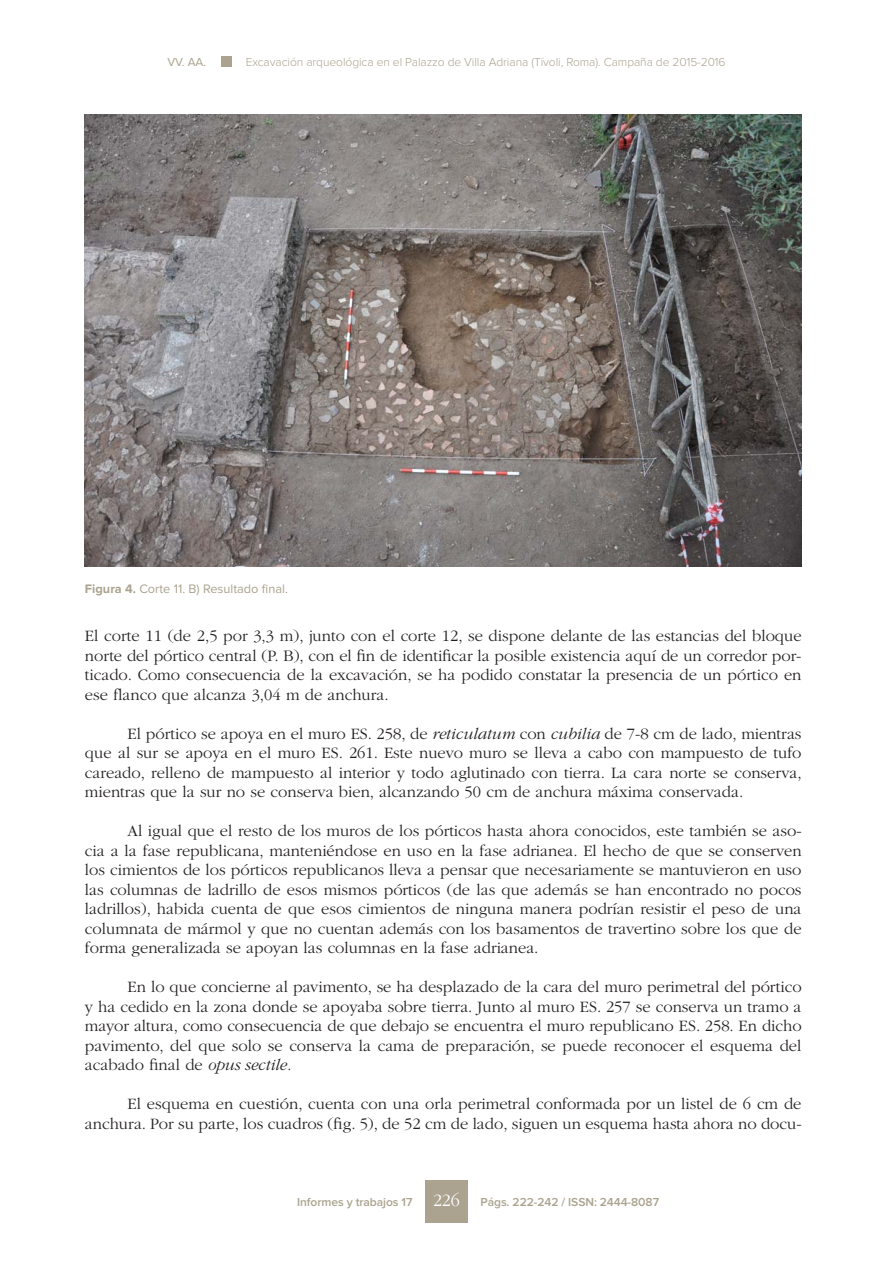
<style>
.page{position:relative;width:893px;height:1263px;background:#fff}
.page>*{position:absolute;margin:0;border:0;box-sizing:border-box;transform-origin:0 0}
.t1{font:300 18px "ITC Garamond Std";color:#fff}
.t2{font:300 16.5px/19.5px "ITC Garamond Std";color:#231f20;text-align:justify}
.t3{font:12.75px "Proxima Nova";color:#aba38f}
.t4{font:300 12px "Proxima Nova";letter-spacing:-.005em;color:#aba38f}
.t5{font:600 12px "Proxima Nova";letter-spacing:-.005em;color:#aba38f}
.t6{font:12px "Proxima Nova";color:#aba38f}
.s1{font-weight:700}
.s2{font-style:italic}
</style>
<div class="page">
<div style="left:221px;top:57px;width:10px;height:10px;background:#aba38f"></div>
<div style="left:425px;top:1180px;width:43px;height:42px;background:#aba38f"></div>
<img style="left:85px;top:115px;width:716px;height:452px">
<p class="t6" style="left:167px;top:58px;width:40px">VV. AA.</p>
<p class="t4" style="left:246px;top:58px;width:481px">Excavación arqueológica en el Palazzo de Villa Adriana (Tívoli, Roma). Campaña de 2015-2016</p>
<p class="t3" style="left:85px;top:585px;width:204px"><span class="s1">Figura 4.</span> Corte 11. B) Resultado final.</p>
<p class="t2" style="left:85px;top:627px;width:718px">El corte 11 (de 2,5 por 3,3 m), junto con el corte 12, se dispone delante de las estancias del bloque norte del pórtico central (P. B), con el fin de identificar la posible existencia aquí de un corredor por&shy;ticado. Como consecuencia de la excavación, se ha podido constatar la presencia de un pórtico en ese flanco que alcanza 3,04 m de anchura.</p>
<p class="t2" style="left:85px;top:725px;width:718px;text-indent:43px">El pórtico se apoya en el muro ES. 258, de <span class="s2">reticulatum</span> con <span class="s2">cubilia</span> de 7-8 cm de lado, mientras que al sur se apoya en el muro ES. 261. Este nuevo muro se lleva a cabo con mampuesto de tufo careado, relleno de mampuesto al interior y todo aglutinado con tierra. La cara norte se conserva, mientras que la sur no se conserva bien, alcanzando 50 cm de anchura máxima conservada.</p>
<p class="t2" style="left:85px;top:822px;width:718px;text-indent:43px">Al igual que el resto de los muros de los pórticos hasta ahora conocidos, este también se aso&shy;cia a la fase republicana, manteniéndose en uso en la fase adrianea. El hecho de que se conserven los cimientos de los pórticos republicanos lleva a pensar que necesariamente se mantuvieron en uso las columnas de ladrillo de esos mismos pórticos (de las que además se han encontrado no pocos ladrillos), habida cuenta de que esos cimientos de ninguna manera podrían resistir el peso de una columnata de mármol y que no cuentan además con los basamentos de travertino sobre los que de forma generalizada se apoyan las columnas en la fase adrianea.</p>
<p class="t2" style="left:85px;top:978px;width:718px;text-indent:43px">En lo que concierne al pavimento, se ha desplazado de la cara del muro perimetral del pórtico y ha cedido en la zona donde se apoyaba sobre tierra. Junto al muro ES. 257 se conserva un tramo a mayor altura, como consecuencia de que debajo se encuentra el muro republicano ES. 258. En dicho pavimento, del que solo se conserva la cama de preparación, se puede reconocer el esquema del acabado final de <span class="s2">opus sectile.</span></p>
<p class="t2" style="left:85px;top:1095px;width:718px;text-align:right">El esquema en cuestión, cuenta con una orla perimetral conformada por un listel de 6 cm de anchura. Por su parte, los cuadros (fig. 5), de 52 cm de lado, siguen un esquema hasta ahora no docu-</p>
<p class="t1" style="left:433px;top:1193px;width:28px">226</p>
<p class="t5" style="left:297px;top:1195px;width:117px">Informes y trabajos 17</p>
<p class="t5" style="left:480px;top:1195px;width:180px">Págs. 222-242 / ISSN: 2444-8087</p>
</div>
